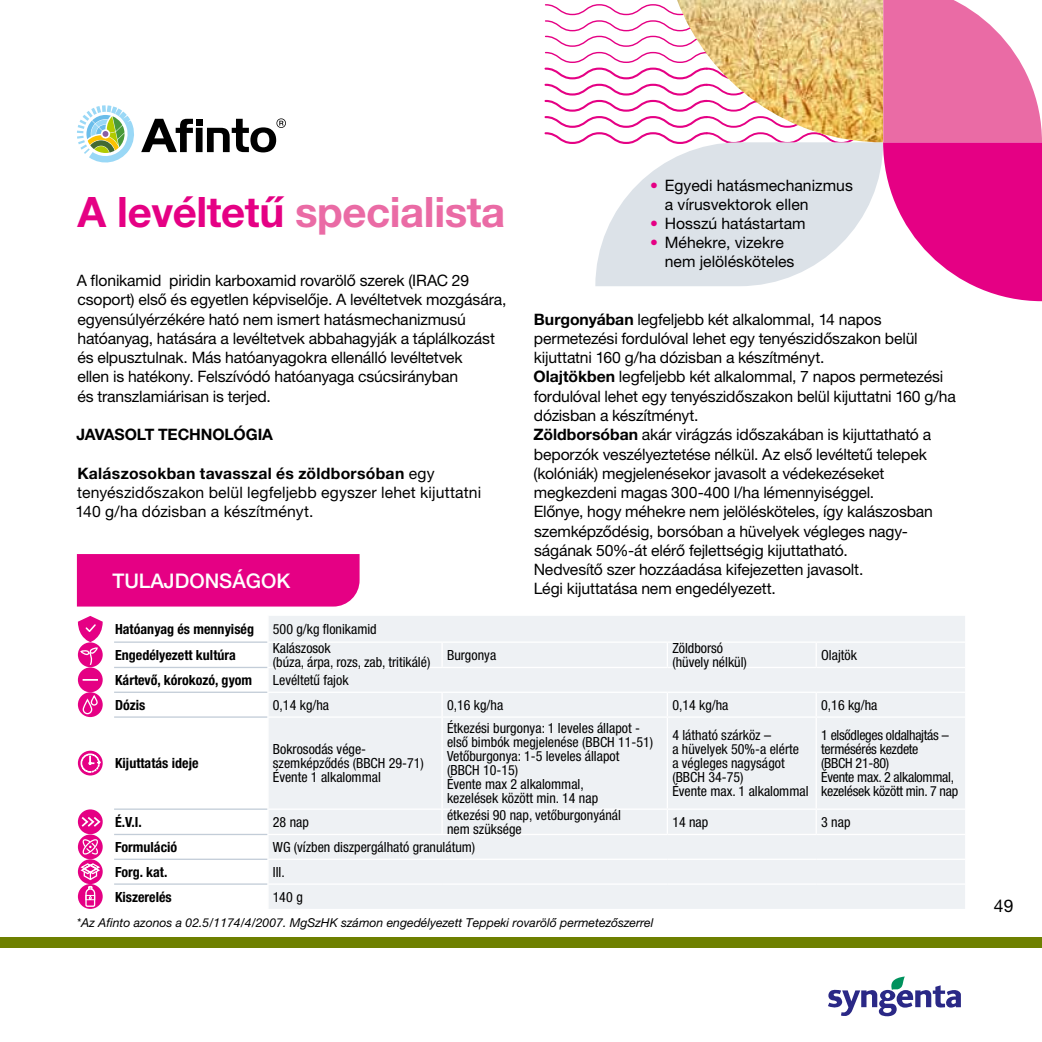
<style>
.page{position:relative;width:1042px;height:1042px;background:#fff}
.page>*{position:absolute;margin:0;border:0;box-sizing:border-box;transform-origin:0 0}
.t1{font:700 42px "Helvetica Neue LT Pro";letter-spacing:-.01em;color:#ea6ba5}
.t2{font:500 20.12px "Helvetica Neue LT Pro";color:#fff}
.t3{font:17.5px "Helvetica Neue LT Pro";color:#000}
.t4{font:15.75px/19.2px "Helvetica Neue LT Pro";letter-spacing:-.01em;color:#000}
.t5{font:15.75px/19.2px "Helvetica Neue LT Pro";letter-spacing:.01em;color:#000}
.t6{font:700 15.75px "Helvetica Neue LT Pro";letter-spacing:-.01em;color:#000}
.t7{font:condensed 14px/14px "Helvetica Neue LT Pro";color:#000}
.t8{font:700 condensed 14px "Helvetica Neue LT Pro";color:#000}
.t9{font:condensed 14px/14px "Helvetica Neue LT Pro";letter-spacing:-.02em;color:#000}
.t10{font:italic 12.25px "Helvetica Neue LT Pro";color:#000}
.s1{color:#e50084}
.s2{font-weight:700}
</style>
<div class="page">
<svg style="left:828px;top:976px;width:133px;height:41px"></svg>
<div style="left:0;top:937px;width:1042px;height:11px;background:#6e8000"></div>
<svg style="left:207px;top:118px;width:79px;height:34px"></svg>
<svg style="left:141px;top:119px;width:52px;height:33px"></svg>
<div style="left:196px;top:128px;width:7px;height:24px;background:#000"></div>
<div style="left:196px;top:119px;width:7px;height:6px;background:#000"></div>
<svg style="left:77px;top:105px;width:57px;height:57px"></svg>
<div style="left:269px;top:616px;width:696px;height:293px;background:#eef1f4"></div>
<hr style="left:267px;top:641px;width:175px;height:2px;background:#fff">
<hr style="left:442px;top:641px;width:225px;height:2px;background:#fff">
<hr style="left:441px;top:643px;width:2px;height:24px;background:#fff">
<hr style="left:667px;top:641px;width:149px;height:2px;background:#fff">
<svg style="left:667px;top:643px;width:1px;height:24px"></svg>
<hr style="left:816px;top:641px;width:149px;height:2px;background:#fff">
<hr style="left:815px;top:643px;width:2px;height:24px;background:#fff">
<hr style="left:267px;top:667px;width:175px;height:1px;background:#fff">
<hr style="left:442px;top:667px;width:225px;height:1px;background:#fff">
<hr style="left:667px;top:667px;width:149px;height:1px;background:#fff">
<hr style="left:816px;top:667px;width:149px;height:1px;background:#fff">
<hr style="left:267px;top:691px;width:175px;height:2px;background:#fff">
<hr style="left:442px;top:691px;width:225px;height:2px;background:#fff">
<hr style="left:441px;top:693px;width:2px;height:23px;background:#fff">
<hr style="left:667px;top:691px;width:149px;height:2px;background:#fff">
<svg style="left:667px;top:693px;width:1px;height:23px"></svg>
<hr style="left:816px;top:691px;width:149px;height:2px;background:#fff">
<hr style="left:815px;top:693px;width:2px;height:23px;background:#fff">
<hr style="left:267px;top:716px;width:175px;height:2px;background:#fff">
<hr style="left:442px;top:716px;width:225px;height:2px;background:#fff">
<hr style="left:441px;top:718px;width:2px;height:90px;background:#fff">
<hr style="left:667px;top:716px;width:149px;height:2px;background:#fff">
<hr style="left:667px;top:718px;width:1px;height:90px;background:#fff">
<hr style="left:816px;top:716px;width:149px;height:2px;background:#fff">
<hr style="left:815px;top:718px;width:2px;height:90px;background:#fff">
<hr style="left:267px;top:808px;width:175px;height:2px;background:#fff">
<hr style="left:442px;top:808px;width:225px;height:2px;background:#fff">
<hr style="left:441px;top:810px;width:2px;height:24px;background:#fff">
<hr style="left:667px;top:808px;width:149px;height:2px;background:#fff">
<svg style="left:667px;top:810px;width:1px;height:24px"></svg>
<hr style="left:816px;top:808px;width:149px;height:2px;background:#fff">
<hr style="left:815px;top:810px;width:2px;height:24px;background:#fff">
<hr style="left:267px;top:834px;width:175px;height:1px;background:#fff">
<hr style="left:442px;top:834px;width:225px;height:1px;background:#fff">
<hr style="left:667px;top:834px;width:149px;height:1px;background:#fff">
<hr style="left:816px;top:834px;width:149px;height:1px;background:#fff">
<hr style="left:267px;top:858px;width:175px;height:2px;background:#fff">
<hr style="left:442px;top:858px;width:225px;height:2px;background:#fff">
<hr style="left:667px;top:858px;width:149px;height:2px;background:#fff">
<hr style="left:816px;top:858px;width:149px;height:2px;background:#fff">
<hr style="left:267px;top:883px;width:175px;height:2px;background:#fff">
<hr style="left:442px;top:883px;width:225px;height:2px;background:#fff">
<hr style="left:667px;top:883px;width:149px;height:2px;background:#fff">
<hr style="left:816px;top:883px;width:149px;height:2px;background:#fff">
<hr style="left:114px;top:641px;width:153px;height:2px;background:#c3cdd8">
<hr style="left:114px;top:667px;width:153px;height:1px;background:#c3cdd8">
<hr style="left:114px;top:691px;width:153px;height:2px;background:#c3cdd8">
<hr style="left:114px;top:716px;width:153px;height:2px;background:#c3cdd8">
<hr style="left:114px;top:808px;width:153px;height:2px;background:#c3cdd8">
<hr style="left:114px;top:834px;width:153px;height:1px;background:#c3cdd8">
<hr style="left:114px;top:858px;width:153px;height:2px;background:#c3cdd8">
<hr style="left:114px;top:883px;width:153px;height:2px;background:#c3cdd8">
<svg style="left:78px;top:616px;width:25px;height:50px"></svg>
<div style="left:78px;top:667px;width:25px;height:25px;background:#e50084;border-radius:50%"></div>
<svg style="left:83px;top:679px;width:15px;height:2px"></svg>
<svg style="left:78px;top:692px;width:25px;height:25px"></svg>
<div style="left:83px;top:699px;width:9px;height:15px;border:1px solid #fff;border-radius:4px"></div>
<div style="left:91px;top:695px;width:7px;height:10px;border:1px solid #fff;border-radius:3px"></div>
<svg style="left:78px;top:751px;width:25px;height:24px"></svg>
<svg style="left:81px;top:753px;width:20px;height:19px"></svg>
<div style="left:78px;top:809px;width:25px;height:25px;background:#e50084;border-radius:50%"></div>
<svg style="left:81px;top:815px;width:21px;height:13px"></svg>
<svg style="left:78px;top:884px;width:25px;height:25px"></svg>
<svg style="left:78px;top:834px;width:25px;height:73px"></svg>
<div style="left:77px;top:554px;width:282px;height:52px;background:#e50084"></div>
<svg style="left:544px;top:0;width:498px;height:301px"></svg>
<h1 class="t1" style="left:78px;top:186px;width:429px"><span class="s1">A levéltetű</span> specialista</h1>
<p class="t4" style="left:77px;top:271px;width:431px">A flonikamid piridin karboxamid rovarölő szerek (IRAC 29 csoport) első és egyetlen képviselője. A levéltetvek mozgására, egyensúlyérzékére ható nem ismert hatásmechanizmusú hatóanyag, hatására a levéltetvek abbahagyják a táplálkozást és elpusztulnak. Más hatóanyagokra ellenálló levéltetvek<br>ellen is hatékony. Felszívódó hatóanyaga csúcsirányban<br>és transzlamiárisan is terjed.</p>
<p class="t6" style="left:76px;top:425px;width:198px">JAVASOLT TECHNOLÓGIA</p>
<p class="t5" style="left:75px;top:463px;width:407px"><span class="s2">Kalászosokban tavasszal és zöldborsóban</span> egy tenyészidőszakon belül legfeljebb egyszer lehet kijuttatni<br>140 g/ha dózisban a készítményt.</p>
<p class="t2" style="left:112px;top:568px;width:179px">TULAJDONSÁGOK</p>
<p class="t4" style="left:665px;top:176px;width:189px;text-indent:-15px"><span class="s1">•</span> Egyedi hatásmechanizmus a vírusvektorok ellen</p>
<p class="t4" style="left:650px;top:214px;width:157px"><span class="s1">•</span> Hosszú hatástartam</p>
<p class="t4" style="left:665px;top:233px;width:131px;text-indent:-15px"><span class="s1">•</span> Méhekre, vizekre nem jelölésköteles</p>
<p class="t4" style="left:533px;top:309px;width:424px"><span class="s2">Burgonyában</span> legfeljebb két alkalommal, 14 napos permetezési fordulóval lehet egy tenyészidőszakon belül kijuttatni 160 g/ha dózisban a készítményt.<br><span class="s2">Olajtökben</span> legfeljebb két alkalommal, 7 napos permetezési fordulóval lehet egy tenyészidőszakon belül kijuttatni 160 g/ha dózisban a készítményt.<br><span class="s2">Zöldborsóban</span> akár virágzás időszakában is kijuttatható a beporzók veszélyeztetése nélkül. Az első levéltetű telepek (kolóniák) megjelenésekor javasolt a védekezéseket megkezdeni magas 300-400 l/ha lémennyiséggel.<br>Előnye, hogy méhekre nem jelölésköteles, így kalászosban szemképződésig, borsóban a hüvelyek végleges nagy&shy;ságának 50%-át elérő fejlettségig kijuttatható.<br>Nedvesítő szer hozzáadása kifejezetten javasolt.<br>Légi kijuttatása nem engedélyezett.</p>
<p class="t8" style="left:115px;top:620px;width:140px">Hatóanyag és mennyiség</p>
<p class="t7" style="left:273px;top:621px;width:105px">500 g/kg flonikamid</p>
<p class="t8" style="left:115px;top:646px;width:122px">Engedélyezett kultúra</p>
<p class="t7" style="left:273px;top:641px;width:159px">Kalászosok<br>(búza, árpa, rozs, zab, tritikálé)</p>
<p class="t7" style="left:447px;top:648px;width:51px">Burgonya</p>
<p class="t7" style="left:672px;top:641px;width:76px">Zöldborsó (hüvely nélkül)</p>
<p class="t7" style="left:821px;top:648px;width:37px">Olajtök</p>
<p class="t8" style="left:115px;top:671px;width:139px">Kártevő, kórokozó, gyom</p>
<p class="t7" style="left:273px;top:673px;width:77px">Levéltetű fajok</p>
<p class="t8" style="left:115px;top:696px;width:32px">Dózis</p>
<p class="t7" style="left:273px;top:697px;width:58px">0,14 kg/ha</p>
<p class="t7" style="left:447px;top:697px;width:58px">0,16 kg/ha</p>
<p class="t7" style="left:672px;top:697px;width:58px">0,14 kg/ha</p>
<p class="t7" style="left:821px;top:697px;width:58px">0,16 kg/ha</p>
<p class="t8" style="left:115px;top:754px;width:85px">Kijuttatás ideje</p>
<p class="t7" style="left:273px;top:742px;width:153px">Bokrosodás vége&shy;szemképződés (BBCH 29-71)<br>Évente 1 alkalommal</p>
<p class="t7" style="left:447px;top:721px;width:208px">Étkezési burgonya: 1 leveles állapot - első bimbók megjelenése (BBCH 11-51)<br>Vetőburgonya: 1-5 leveles állapot (BBCH 10-15)<br>Évente max 2 alkalommal,<br>kezelések között min. 14 nap</p>
<p class="t7" style="left:672px;top:728px;width:138px">4 látható szárköz –<br>a hüvelyek 50%-a elérte a végleges nagyságot (BBCH 34-75)<br>Évente max. 1 alkalommal</p>
<p class="t9" style="left:821px;top:728px;width:139px">1 elsődleges oldalhajtás – termésérés kezdete<br>(BBCH 21-80)<br>Évente max. 2 alkalommal, kezelések között min. 7 nap</p>
<p class="t8" style="left:115px;top:813px;width:28px">É.V.I.</p>
<p class="t7" style="left:273px;top:815px;width:38px">28 nap</p>
<p class="t7" style="left:447px;top:808px;width:175px">étkezési 90 nap, vetőburgonyánál nem szüksége</p>
<p class="t7" style="left:672px;top:815px;width:38px">14 nap</p>
<p class="t7" style="left:821px;top:815px;width:31px">3 nap</p>
<p class="t8" style="left:115px;top:838px;width:64px">Formuláció</p>
<p class="t7" style="left:273px;top:840px;width:204px">WG (vízben diszpergálható granulátum)</p>
<p class="t8" style="left:115px;top:863px;width:54px">Forg. kat.</p>
<p class="t7" style="left:273px;top:864px;width:13px">III.</p>
<p class="t8" style="left:115px;top:888px;width:58px">Kiszerelés</p>
<p class="t7" style="left:273px;top:890px;width:31px">140 g</p>
<p class="t10" style="left:77px;top:915px;width:578px">*Az Afinto azonos a 02.5/1174/4/2007. MgSzHK számon engedélyezett Teppeki rovarölő permetezőszerrel</p>
<p class="t3" style="left:994px;top:895px;width:21px">49</p>
</div>
